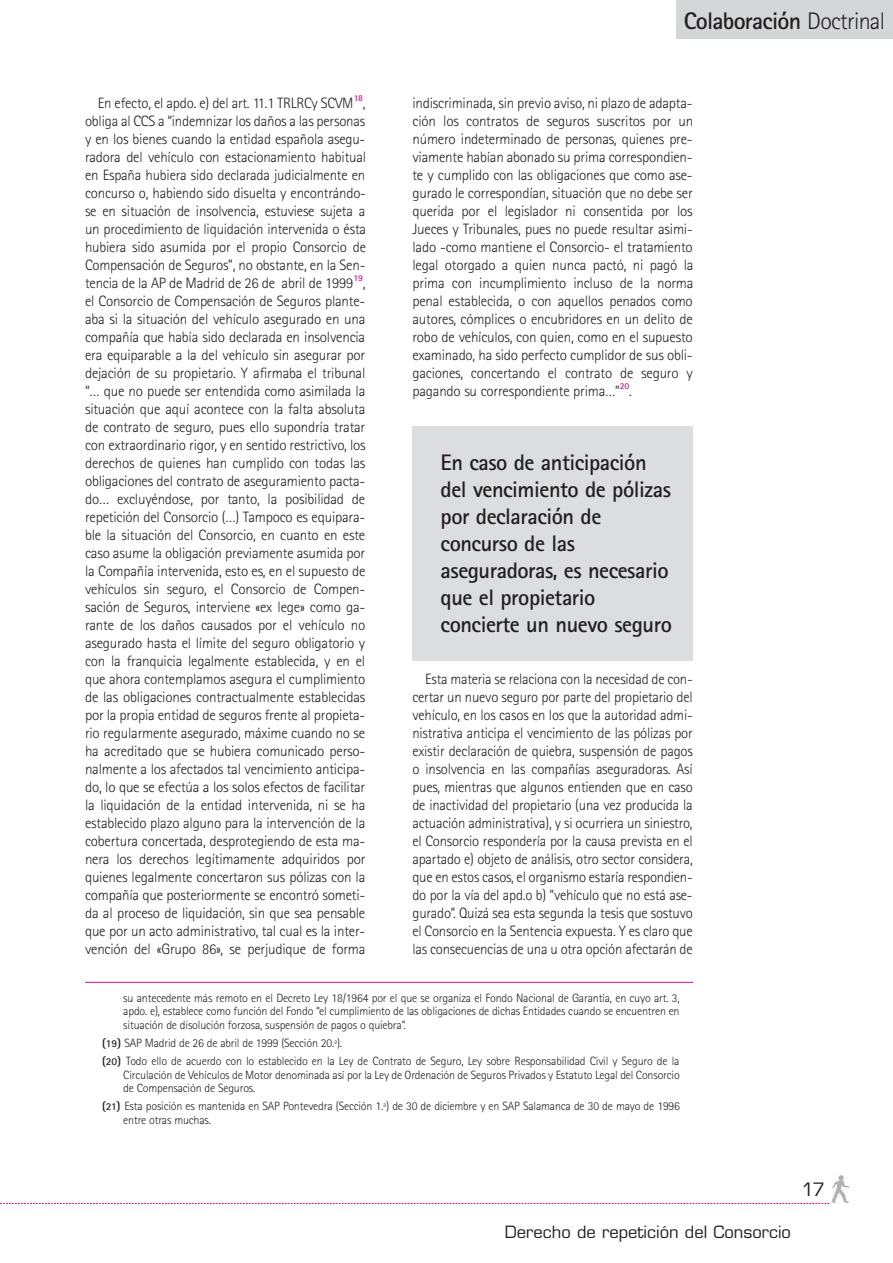
<style>
.page{position:relative;width:893px;height:1263px;background:#fff}
.page>*{position:absolute;margin:0;border:0;box-sizing:border-box;transform-origin:0 0}
.t1{font:700 24px "Rotis Sans Serif";letter-spacing:-.03em;color:#231f20}
.t2{font:700 22.5px/27px "Rotis Sans Serif";letter-spacing:-.02em;color:#231f20}
.t3{font:18px "Eurostile";color:#231f20}
.t4{font:16.5px "Eurostile";color:#231f20}
.t5{font:300 15px/18px "Rotis Sans Serif";letter-spacing:-.015em;color:#231f20;text-align:justify}
.t6{font:300 12px/13.5px "Rotis Sans Serif";letter-spacing:-.015em;color:#231f20}
.t7{font:700 9px "Rotis Sans Serif";color:#d50d8c}
.s1{font-weight:300}
.s2{font-weight:700}
.s3{font-weight:700;font-size:10.5px}
</style>
<div class="page">
<img style="left:832px;top:1175px;width:16px;height:28px">
<svg style="left:0;top:1203px;width:829px;height:1px"></svg>
<div style="left:676px;top:0;width:217px;height:38px;background:#d5d6d8"></div>
<div style="left:412px;top:427px;width:281px;height:234px;background:#dcdddf"></div>
<hr style="left:85px;top:982px;width:608px;height:1px;background:#d50d8c">
<p class="t5" style="left:98px;top:95px;width:257px">En efecto, el apdo. e) del art. 11.1 TRLRCy SCVM</p>
<p class="t7" style="left:354px;top:94px;width:11px">18</p>
<p class="t5" style="left:85px;top:95px;width:283px;text-indent:278px">, obliga al CCS a “indemnizar los daños a las personas y en los bienes cuando la entidad española asegu&shy;radora del vehículo con estacionamiento habitual en España hubiera sido declarada judicialmente en concurso o, habiendo sido disuelta y encontrándo&shy;se en situación de insolvencia, estuviese sujeta a un procedimiento de liquidación intervenida o ésta hubiera sido asumida por el propio Consorcio de Compensación de Seguros”, no obstante, en la Sen&shy;tencia de la AP de Madrid de 26 de abril de 1999</p>
<p class="t7" style="left:354px;top:274px;width:11px">19</p>
<p class="t5" style="left:85px;top:275px;width:282px;text-indent:278px">, el Consorcio de Compensación de Seguros plante&shy;aba si la situación del vehículo asegurado en una compañía que había sido declarada en insolvencia era equiparable a la del vehículo sin asegurar por dejación de su propietario. Y afirmaba el tribunal “… que no puede ser entendida como asimilada la situación que aquí acontece con la falta absoluta de contrato de seguro, pues ello supondría tratar con extraordinario rigor, y en sentido restrictivo, los derechos de quienes han cumplido con todas las obligaciones del contrato de aseguramiento pacta&shy;do… excluyéndose, por tanto, la posibilidad de repetición del Consorcio (…) Tampoco es equipara&shy;ble la situación del Consorcio, en cuanto en este caso asume la obligación previamente asumida por la Compañía intervenida, esto es, en el supuesto de vehículos sin seguro, el Consorcio de Compen&shy;sación de Seguros, interviene «ex lege» como ga&shy;rante de los daños causados por el vehículo no asegurado hasta el límite del seguro obligatorio y con la franquicia legalmente establecida, y en el que ahora contemplamos asegura el cumplimiento de las obligaciones contractualmente establecidas por la propia entidad de seguros frente al propieta&shy;rio regularmente asegurado, máxime cuando no se ha acreditado que se hubiera comunicado perso&shy;nalmente a los afectados tal vencimiento anticipa&shy;do, lo que se efectúa a los solos efectos de facilitar la liquidación de la entidad intervenida, ni se ha establecido plazo alguno para la intervención de la cobertura concertada, desprotegiendo de esta ma&shy;nera los derechos legítimamente adquiridos por quienes legalmente concertaron sus pólizas con la compañía que posteriormente se encontró someti&shy;da al proceso de liquidación, sin que sea pensable que por un acto administrativo, tal cual es la inter&shy;vención del «Grupo 86», se perjudique de forma</p>
<h1 class="t1" style="left:684px;top:12px;width:203px">Colaboración <span class="s1">Doctrinal</span></h1>
<p class="t5" style="left:412px;top:95px;width:282px">indiscriminada, sin previo aviso, ni plazo de adapta&shy;ción los contratos de seguros suscritos por un número indeterminado de personas, quienes pre&shy;viamente habían abonado su prima correspondien&shy;te y cumplido con las obligaciones que como ase&shy;gurado le correspondían, situación que no debe ser querida por el legislador ni consentida por los Jueces y Tribunales, pues no puede resultar asimi&shy;lado -como mantiene el Consorcio- el tratamiento legal otorgado a quien nunca pactó, ni pagó la prima con incumplimiento incluso de la norma penal establecida, o con aquellos penados como autores, cómplices o encubridores en un delito de robo de vehículos, con quien, como en el supuesto examinado, ha sido perfecto cumplidor de sus obli&shy;gaciones, concertando el contrato de seguro y pagando su correspondiente prima…”</p>
<p class="t7" style="left:620px;top:382px;width:11px">20</p>
<p class="t5" style="left:629px;top:383px;width:4px">.</p>
<h2 class="t2" style="left:441px;top:451px;width:233px">En caso de anticipación del vencimiento de pólizas por declaración de concurso de las aseguradoras, es necesario que el propietario concierte un nuevo seguro</h2>
<p class="t5" style="left:412px;top:671px;width:282px;text-indent:13px">Esta materia se relaciona con la necesidad de con&shy;certar un nuevo seguro por parte del propietario del vehículo, en los casos en los que la autoridad admi&shy;nistrativa anticipa el vencimiento de las pólizas por existir declaración de quiebra, suspensión de pagos o insolvencia en las compañías aseguradoras. Así pues, mientras que algunos entienden que en caso de inactividad del propietario (una vez producida la actuación administrativa), y si ocurriera un siniestro, el Consorcio respondería por la causa prevista en el apartado e) objeto de análisis, otro sector considera, que en estos casos, el organismo estaría respondien&shy;do por la vía del apd.o b) “vehículo que no está ase&shy;gurado”. Quizá sea esta segunda la tesis que sostuvo el Consorcio en la Sentencia expuesta. Y es claro que las consecuencias de una u otra opción afectarán de</p>
<p class="t6" style="left:123px;top:992px;width:558px;text-align:justify">su antecedente más remoto en el Decreto Ley 18/1964 por el que se organiza el Fondo Nacional de Garantía, en cuyo art. 3, apdo. e), establece como función del Fondo “el cumplimiento de las obligaciones de dichas Entidades cuando se encuentren en situación de disolución forzosa, suspensión de pagos o quiebra”.</p>
<p class="t6" style="left:102px;top:1035px;width:579px;line-height:18.1px"><span class="s2">(</span><span class="s3">19</span><span class="s2">)</span> SAP Madrid de 26 de abril de 1999 (Sección 20.ª).<br><span class="s2">(</span><span class="s3">20</span><span class="s2">)</span> Todo ello de acuerdo con lo establecido en la Ley de Contrato de Seguro, Ley sobre Responsabilidad Civil y Seguro de la</p>
<p class="t6" style="left:123px;top:1069px;width:558px">Circulación de Vehículos de Motor denominada así por la Ley de Ordenación de Seguros Privados y Estatuto Legal del Consorcio de Compensación de Seguros.</p>
<p class="t6" style="left:123px;top:1101px;width:558px;text-indent:-21px"><span class="s2">(</span><span class="s3">21</span><span class="s2">)</span> Esta posición es mantenida en SAP Pontevedra (Sección 1.ª) de 30 de diciembre y en SAP Salamanca de 30 de mayo de 1996 entre otras muchas.</p>
<p class="t4" style="left:505px;top:1225px;width:288px">Derecho de repetición del Consorcio</p>
<p class="t3" style="left:801px;top:1182px;width:25px">17</p>
</div>
